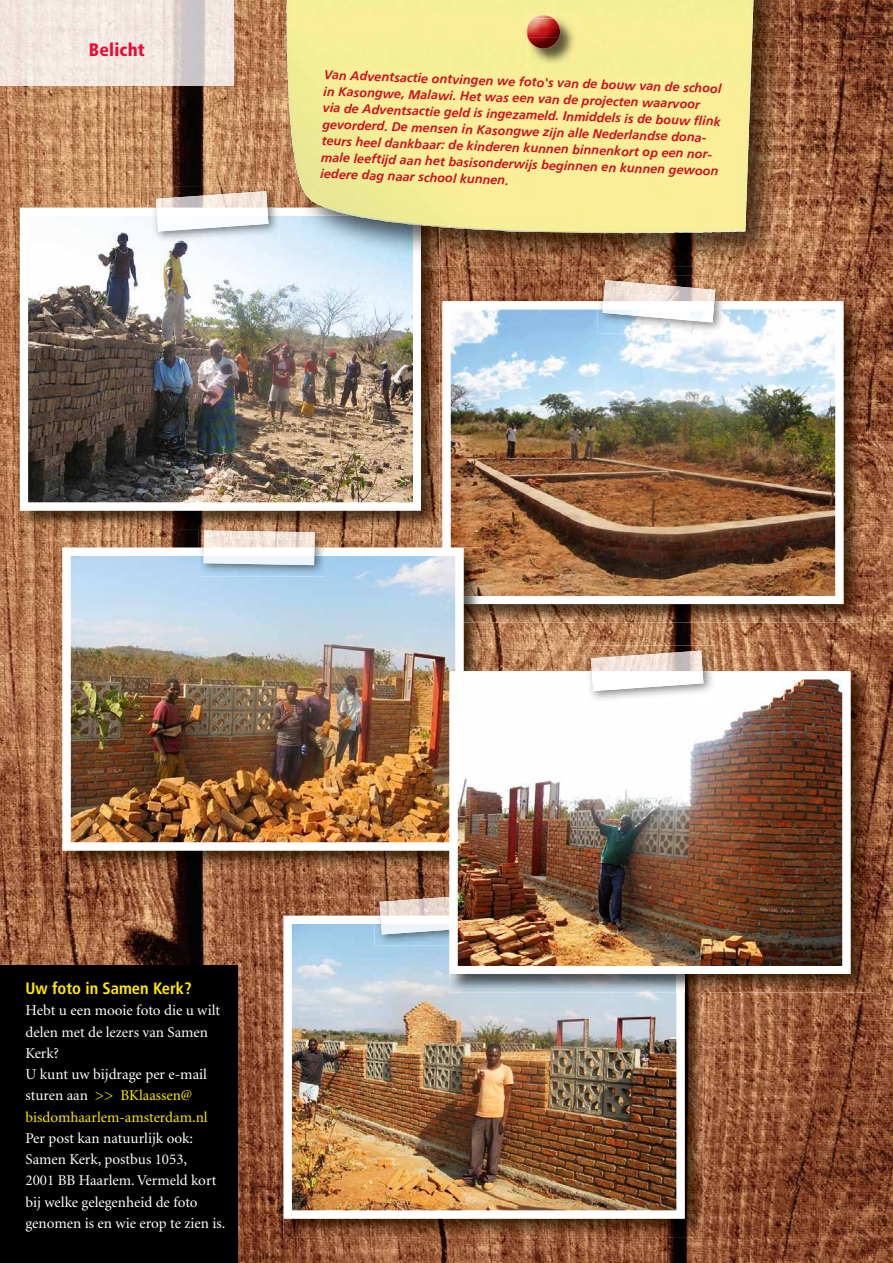
<style>
.page{position:relative;width:893px;height:1263px;background:#fff}
.page>*{position:absolute;margin:0;border:0;box-sizing:border-box;transform-origin:0 0}
.t1{font:900 condensed 18px "Frutiger";letter-spacing:.01em;color:#ec0a35}
.t2{font:700 condensed 16.5px "Frutiger";color:#ffeb00}
.t3{font:15px/21.3px "Minion";color:#fff}
.t4{font:italic 700 12.75px/16.5px "Frutiger";color:#cd1320}
.s1{color:#ffeb00}
</style>
<div class="page">
<img style="left:0;top:0;width:893px;height:1263px">
<img style="left:0;top:0;width:234px;height:85px">
<img style="left:20px;top:267px;width:420px;height:262px">
<img style="left:20px;top:208px;width:401px;height:302px">
<img style="left:482px;top:301px;width:380px;height:321px">
<img style="left:442px;top:301px;width:401px;height:303px">
<img style="left:62px;top:547px;width:420px;height:322px">
<img style="left:463px;top:604px;width:19px;height:18px">
<img style="left:442px;top:547px;width:40px;height:57px">
<img style="left:63px;top:548px;width:400px;height:302px">
<img style="left:283px;top:915px;width:420px;height:322px">
<img style="left:284px;top:916px;width:401px;height:302px">
<div style="left:0;top:965px;width:237px;height:298px;background:#000"></div>
<img style="left:283px;top:0;width:507px;height:267px">
<img style="left:421px;top:208px;width:19px;height:59px">
<img style="left:283px;top:208px;width:138px;height:59px">
<img style="left:286px;top:0;width:49px;height:211px">
<img style="left:527px;top:16px;width:50px;height:50px">
<svg style="left:534px;top:15px;width:19px;height:3px"></svg>
<img style="left:527px;top:18px;width:33px;height:31px">
<img style="left:151px;top:186px;width:129px;height:57px">
<img style="left:156px;top:191px;width:111px;height:18px">
<img style="left:157px;top:216px;width:111px;height:16px">
<svg style="left:157px;top:208px;width:111px;height:8px"></svg>
<img style="left:597px;top:275px;width:130px;height:58px">
<img style="left:603px;top:280px;width:112px;height:22px">
<img style="left:602px;top:309px;width:112px;height:13px">
<svg style="left:603px;top:301px;width:111px;height:8px"></svg>
<img style="left:198px;top:525px;width:128px;height:51px">
<img style="left:204px;top:530px;width:111px;height:18px">
<img style="left:204px;top:556px;width:110px;height:9px">
<div style="left:204px;top:548px;width:110px;height:8px;background:#fff"></div>
<img style="left:703px;top:671px;width:166px;height:321px">
<img style="left:677px;top:974px;width:26px;height:18px">
<img style="left:449px;top:945px;width:228px;height:47px">
<img style="left:449px;top:671px;width:1px;height:179px">
<svg style="left:374px;top:889px;width:76px;height:56px;background:#c5c0bd"></svg>
<img style="left:450px;top:671px;width:400px;height:303px">
<img style="left:586px;top:645px;width:129px;height:57px">
<img style="left:591px;top:651px;width:112px;height:21px">
<img style="left:592px;top:679px;width:111px;height:12px">
<svg style="left:592px;top:671px;width:111px;height:8px"></svg>
<h1 class="t1" style="left:89px;top:39px;width:58px">Belicht</h1>
<p class="t4" style="left:324px;top:66px;width:400px;rotate:2deg">Van Adventsactie ontvingen we foto's van de bouw van de school in Kasongwe, Malawi. Het was een van de projecten waarvoor<br>via de Adventsactie geld is ingezameld. Inmiddels is de bouw fl ink gevorderd. De mensen in Kasongwe zijn alle Nederlandse dona&shy;teurs heel dankbaar: de kinderen kunnen binnenkort op een nor&shy;male leeftijd aan het basisonderwijs beginnen en kunnen gewoon iedere dag naar school kunnen.</p>
<p class="t2" style="left:26px;top:978px;width:168px">Uw foto in Samen Kerk?</p>
<p class="t3" style="left:26px;top:1000px;width:196px">Hebt u een mooie foto die u wilt delen met de lezers van Samen<br>Kerk?<br>U kunt uw bijdrage per e-mail sturen aan <span class="s1">&gt;&gt; BKlaassen@ bisdomhaarlem-amsterdam.nl</span></p>
<p class="t3" style="left:26px;top:1128px;width:201px">Per post kan natuurlijk ook:<br>Samen Kerk, postbus 1053,<br>2001 BB Haarlem. Vermeld kort bij welke gelegenheid de foto genomen is en wie erop te zien is.</p>
</div>
